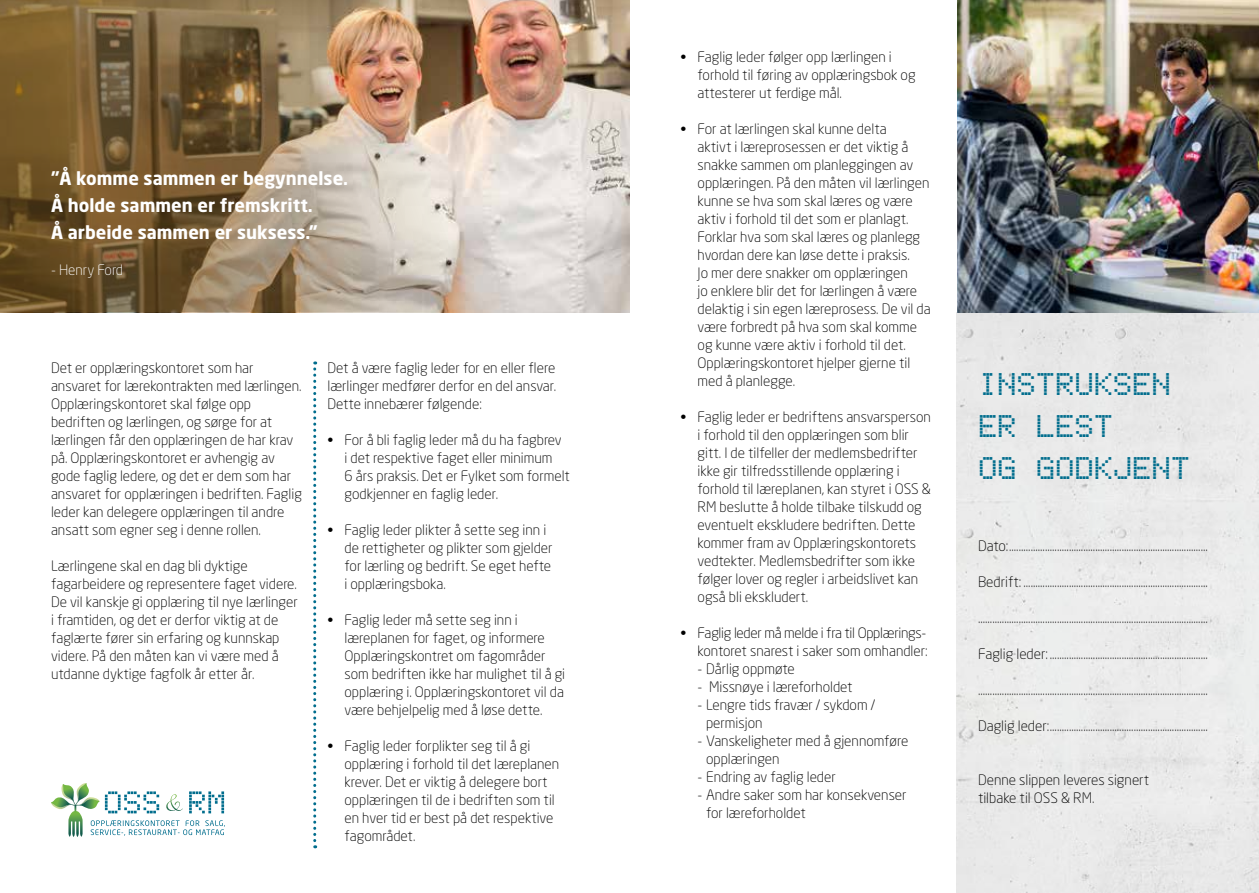
<style>
.page{position:relative;width:1259px;height:893px;background:#fff}
.page>*{position:absolute;margin:0;border:0;box-sizing:border-box;transform-origin:0 0}
.t1{font:34.8px/41.8px "Bubbledot ICG Fine Pos";color:#006d8d}
.t2{font:700 18px/27px "Neo Sans";color:#fff}
.t3{font:300 14.25px/18px "Neo Sans";color:#000}
.t4{font:300 14.25px/18px "Neo Sans";letter-spacing:-.02em;color:#000;text-align:right}
.t5{font:300 14.25px "Neo Sans";color:#fff}
</style>
<div class="page">
<img style="left:956px;top:0;width:303px;height:893px">
<img style="left:472px;top:0;width:157px;height:313px">
<img style="left:0;top:0;width:472px;height:313px">
<svg style="left:313px;top:361px;width:3px;height:487px"></svg>
<svg style="left:51px;top:783px;width:174px;height:54px"></svg>
<p class="t2" style="left:51px;top:164px;width:299px">”Å komme sammen er begynnelse.<br>Å holde sammen er fremskritt.<br>Å arbeide sammen er suksess.”</p>
<p class="t5" style="left:51px;top:261px;width:73px">- Henry Ford</p>
<p class="t3" style="left:51px;top:358px;width:252px">Det er opplæringskontoret som har ansvaret for lærekontrakten med lærlingen.<br>Opplæringskontoret skal følge opp bedriften og lærlingen, og sørge for at lærlingen får den opplæringen de har krav på. Opplæringskontoret er avhengig av gode faglig ledere, og det er dem som har ansvaret for opplæringen i bedriften. Faglig leder kan delegere opplæringen til andre ansatt som egner seg i denne rollen.</p>
<p class="t3" style="left:51px;top:556px;width:248px">Lærlingene skal en dag bli dyktige fagarbeidere og representere faget videre.<br>De vil kanskje gi opplæring til nye lærlinger i framtiden, og det er derfor viktig at de faglærte fører sin erfaring og kunnskap videre. På den måten kan vi være med å utdanne dyktige fagfolk år etter år.</p>
<p class="t3" style="left:327px;top:358px;width:230px;text-align:justify">Det å være faglig leder for en eller flere lærlinger medfører derfor en del ansvar.<br>Dette innebærer følgende:</p>
<p class="t3" style="left:344px;top:430px;width:227px;text-indent:-17px">• For å bli faglig leder må du ha fagbrev<br>i det respektive faget eller minimum<br>6 års praksis. Det er Fylket som formelt godkjenner en faglig leder.</p>
<p class="t3" style="left:344px;top:520px;width:210px;text-indent:-17px">• Faglig leder plikter å sette seg inn i de rettigheter og plikter som gjelder for lærling og bedrift. Se eget hefte i opplæringsboka.</p>
<p class="t3" style="left:344px;top:610px;width:222px;text-indent:-17px">• Faglig leder må sette seg inn i læreplanen for faget, og informere Opplæringskontret om fagområder som bedriften ikke har mulighet til å gi opplæring i. Opplæringskontoret vil da være behjelpelig med å løse dette.</p>
<p class="t3" style="left:344px;top:736px;width:216px;text-indent:-17px">• Faglig leder forplikter seg til å gi opplæring i forhold til det læreplanen krever. Det er viktig å delegere bort opplæringen til de i bedriften som til en hver tid er best på det respektive fagområdet.</p>
<p class="t3" style="left:697px;top:48px;width:220px;text-indent:-17px">• Faglig leder følger opp lærlingen i forhold til føring av opplæringsbok og attesterer ut ferdige mål.</p>
<p class="t3" style="left:697px;top:120px;width:235px;text-indent:-17px">• For at lærlingen skal kunne delta<br>aktivt i læreprosessen er det viktig å snakke sammen om planleggingen av opplæringen. På den måten vil lærlingen kunne se hva som skal læres og være aktiv i forhold til det som er planlagt.<br>Forklar hva som skal læres og planlegg hvordan dere kan løse dette i praksis.<br>Jo mer dere snakker om opplæringen<br>jo enklere blir det for lærlingen å være delaktig i sin egen læreprosess. De vil da være forbredt på hva som skal komme og kunne være aktiv i forhold til det.<br>Opplæringskontoret hjelper gjerne til med å planlegge.</p>
<p class="t3" style="left:697px;top:408px;width:235px;text-indent:-17px">• Faglig leder er bedriftens ansvarsperson i forhold til den opplæringen som blir gitt. I de tilfeller der medlemsbedrifter ikke gir tilfredsstillende opplæring i forhold til læreplanen, kan styret i OSS &amp; RM beslutte å holde tilbake tilskudd og eventuelt ekskludere bedriften. Dette kommer fram av Opplæringskontorets vedtekter. Medlemsbedrifter som ikke følger lover og regler i arbeidslivet kan også bli ekskludert.</p>
<p class="t4" style="left:680px;top:624px;width:249px">• Faglig leder må melde i fra til Opplærings&shy;kontoret snarest i saker som omhandler:</p>
<p class="t3" style="left:697px;top:660px;width:99px">- Dårlig oppmøte</p>
<p class="t3" style="left:697px;top:678px;width:157px">- Missnøye i læreforholdet</p>
<p class="t3" style="left:706px;top:696px;width:171px;text-indent:-9px">- Lengre tids fravær / sykdom / permisjon</p>
<p class="t3" style="left:706px;top:732px;width:204px;text-indent:-9px">- Vanskeligheter med å gjennomføre opplæringen</p>
<p class="t3" style="left:697px;top:768px;width:140px">- Endring av faglig leder</p>
<p class="t3" style="left:706px;top:786px;width:202px;text-indent:-9px">- Andre saker som har konsekvenser for læreforholdet</p>
<h1 class="t1" style="left:978px;top:363px;width:213px">INSTRUKSEN<br>ER LEST<br>OG GODKJENT</h1>
<p class="t3" style="left:978px;top:537px;width:231px">Dato:...................................................................................</p>
<p class="t3" style="left:978px;top:573px;width:231px">Bedrift: .............................................................................</p>
<p class="t3" style="left:978px;top:609px;width:231px">................................................................................................</p>
<p class="t3" style="left:978px;top:645px;width:231px">Faglig leder: ..................................................................</p>
<p class="t3" style="left:978px;top:681px;width:231px">................................................................................................</p>
<p class="t3" style="left:978px;top:717px;width:231px">Daglig leder:..................................................................</p>
<p class="t3" style="left:978px;top:771px;width:173px">Denne slippen leveres signert tilbake til OSS &amp; RM.</p>
</div>
